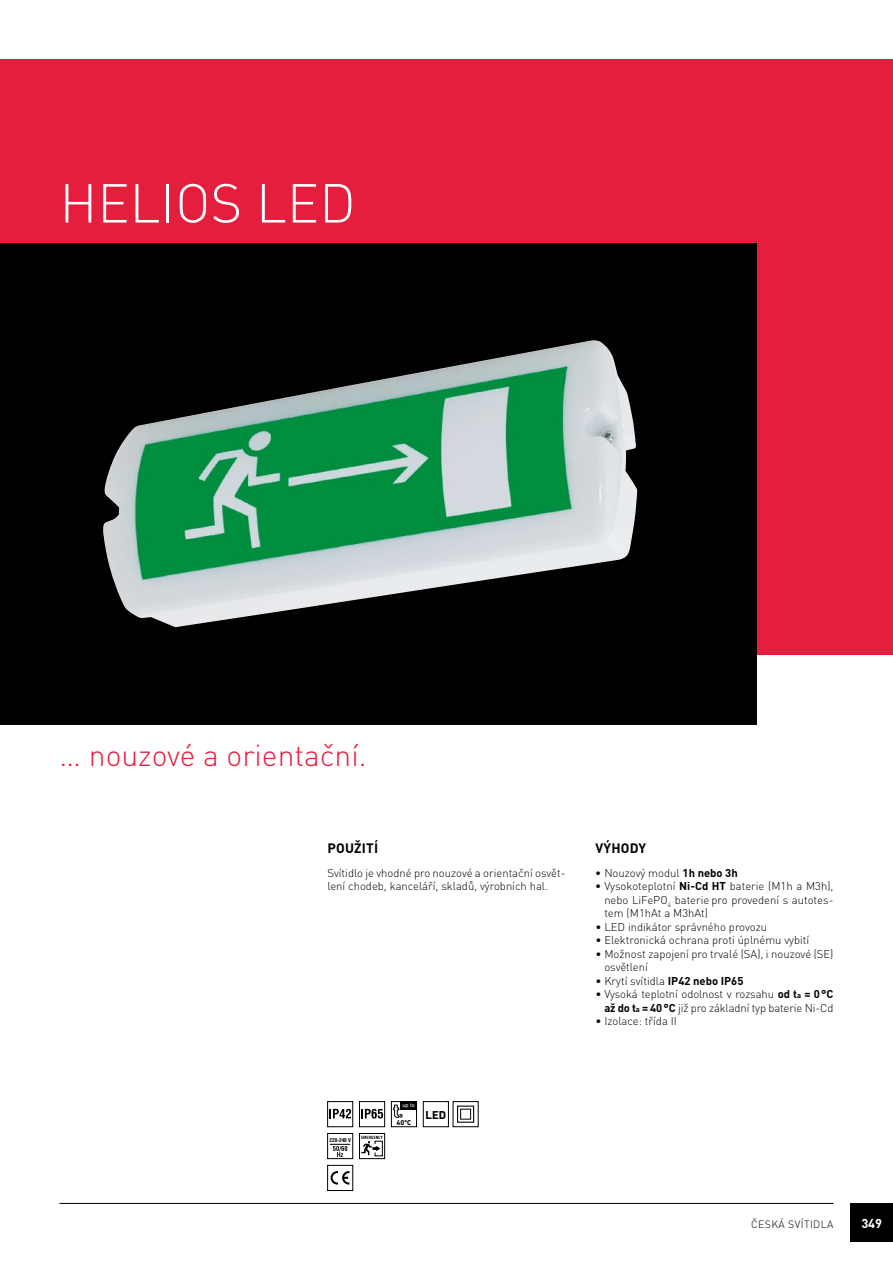
<style>
.page{position:relative;width:893px;height:1263px;background:#fff}
.page>*{position:absolute;margin:0;border:0;box-sizing:border-box;transform-origin:0 0}
.t1{font:300 54px "DINOT";color:#fff}
.t2{font:300 30px "DINOT";color:#e61e3d}
.t3{font:700 13.5px "DINOT";letter-spacing:.015em;color:#000}
.t4{font:700 12.75px "DINOT";color:#fff}
.t5{font:700 11.7px "DIN Next LT Pro";color:#000}
.t6{font:300 11.25px/13.5px "DINOT";color:#000}
.t7{font:300 10.5px "DINOT";letter-spacing:.035em;color:#000}
.t8{font:700 7.05px "DIN Next LT Pro";color:#000}
.t9{font:5.85px "DIN Next LT Pro";color:#fff}
.t10{font:700 condensed 5.25px "Helvetica CE";color:#000}
.s1{font-weight:700}
.s2{font-weight:700;font-size:7.5px}
</style>
<div class="page">
<hr style="left:60px;top:1203px;width:773px;height:1px;background:#000">
<div style="left:850px;top:1203px;width:43px;height:39px;background:#000"></div>
<div style="left:0;top:60px;width:893px;height:595px;background:#e61e3d"></div>
<svg style="left:329px;top:1109px;width:22px;height:9px"></svg>
<div style="left:327px;top:1101px;width:26px;height:26px;border:1px solid #000"></div>
<svg style="left:361px;top:1109px;width:22px;height:9px"></svg>
<div style="left:359px;top:1101px;width:26px;height:26px;border:1px solid #000"></div>
<div style="left:0;top:244px;width:757px;height:481px;background:#000"></div>
<img style="left:103px;top:340px;width:534px;height:288px">
<svg style="left:453px;top:1101px;width:25px;height:26px"></svg>
<div style="left:457px;top:1105px;width:17px;height:18px;border:1px solid #000"></div>
<div style="left:460px;top:1109px;width:11px;height:10px;border:1px solid #000"></div>
<div style="left:453px;top:1101px;width:25px;height:26px;border:1px solid #000"></div>
<div style="left:400px;top:1101px;width:17px;height:9px;background:#000"></div>
<svg style="left:393px;top:1104px;width:9px;height:14px"></svg>
<div style="left:391px;top:1101px;width:26px;height:26px;border:1px solid #000"></div>
<svg style="left:361px;top:1135px;width:22px;height:1px"></svg>
<svg style="left:361px;top:1136px;width:22px;height:21px"></svg>
<div style="left:359px;top:1133px;width:26px;height:26px;border:1px solid #000"></div>
<svg style="left:330px;top:1144px;width:20px;height:13px"></svg>
<div style="left:327px;top:1133px;width:26px;height:26px;border:1px solid #000"></div>
<svg style="left:331px;top:1171px;width:18px;height:13px"></svg>
<div style="left:327px;top:1165px;width:26px;height:26px;border:1px solid #000"></div>
<div style="left:423px;top:1101px;width:26px;height:26px;border:1px solid #000"></div>
<h1 class="t1" style="left:60px;top:170px;width:298px">HELIOS LED</h1>
<h2 class="t2" style="left:60px;top:737px;width:309px">… nouzové a orientační.</h2>
<p class="t3" style="left:327px;top:839px;width:52px">POUŽITÍ</p>
<p class="t3" style="left:595px;top:839px;width:52px">VÝHODY</p>
<p class="t6" style="left:327px;top:866px;width:240px">Svítidlo je vhodné pro nouzové a orientační osvět&shy;lení chodeb, kanceláří, skladů, výrobních hal.</p>
<p class="t6" style="left:595px;top:866px;width:144px">• Nouzový modul <span class="s1">1h nebo 3h</span></p>
<p class="t6" style="left:604px;top:879px;width:231px;text-align:justify;text-indent:-9px">• Vysokoteplotní <span class="s1">Ni-Cd HT</span> baterie (M1h a M3h), nebo LiFePO<sub>4</sub> baterie pro provedení s autotes&shy;tem (M1hAt a M3hAt)</p>
<p class="t6" style="left:595px;top:920px;width:173px">• LED indikátor správného provozu</p>
<p class="t6" style="left:595px;top:933px;width:216px">• Elektronická ochrana proti úplnému vybití</p>
<p class="t6" style="left:604px;top:947px;width:231px;text-indent:-9px">• Možnost zapojení pro trvalé (SA), i nouzové (SE) osvětlení</p>
<p class="t6" style="left:595px;top:974px;width:150px">• Krytí svítidla <span class="s1">IP42 nebo IP65</span></p>
<p class="t6" style="left:595px;top:987px;width:240px;text-align:right">• Vysoká teplotní odolnost v rozsahu <span class="s1">od t</span><span class="s2">a</span> <span class="s1">= 0°C až do t</span><span class="s2">a</span> <span class="s1">= 40°C</span> již pro základní typ baterie Ni-Cd</p>
<p class="t6" style="left:595px;top:1014px;width:83px">• Izolace: třída II</p>
<p class="t10" style="left:330px;top:1137px;width:23px">220-240 V</p>
<p class="t9" style="left:402px;top:1102px;width:14px">up to</p>
<p class="t8" style="left:397px;top:1118px;width:16px">40ºC</p>
<p class="t5" style="left:426px;top:1108px;width:22px">LED</p>
<p class="t7" style="left:751px;top:1217px;width:84px">ČESKÁ SVÍTIDLA</p>
<p class="t4" style="left:861px;top:1214px;width:22px">349</p>
</div>
